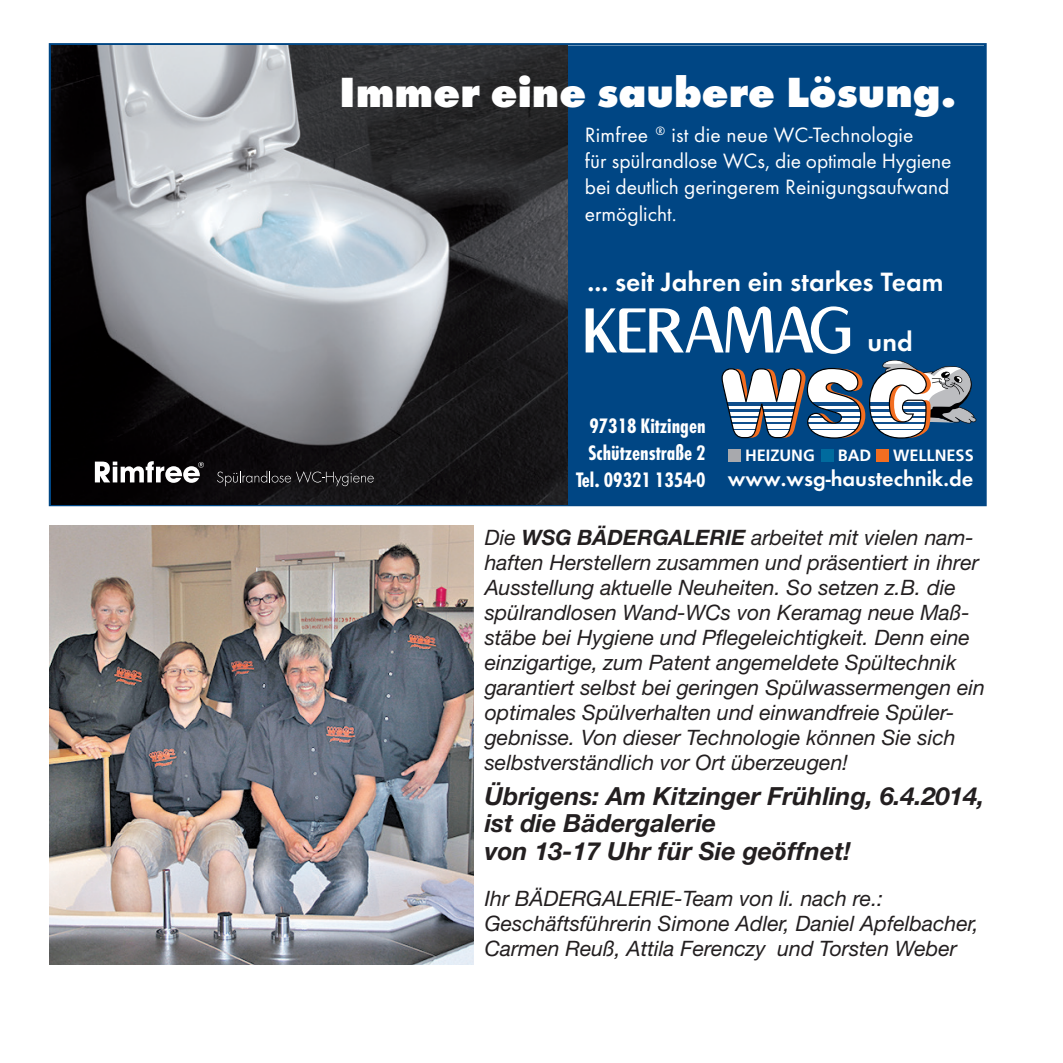
<style>
.page{position:relative;width:1063px;height:1063px;background:#fff}
.page>*{position:absolute;margin:0;border:0;box-sizing:border-box;transform-origin:0 0}
.t1{font:800 43.75px "Futura T";color:#fff}
.t2{font:600 27.5px "Futura T";color:#fff}
.t3{font:italic 700 25px/27.5px "Helvetica Neue";color:#231f20}
.t4{font:600 22.25px "Futura T";color:#fff}
.t5{font:700 condensed 21.75px/27.2px "Futura T";color:#fff;text-align:right}
.t6{font:21.5px/26.2px "Futura T";color:#fff}
.t7{font:italic 21.25px/25px "Helvetica Neue";color:#231f20}
.t8{font:700 16.25px "Frutiger";color:#fff}
.s1{font-weight:700}
</style>
<div class="page">
<div style="left:559px;top:46px;width:426px;height:459px;background:#004684"></div>
<img style="left:51px;top:46px;width:516px;height:459px">
<svg style="left:586px;top:306px;width:264px;height:48px"></svg>
<svg style="left:95px;top:461px;width:109px;height:22px"></svg>
<svg style="left:217px;top:471px;width:157px;height:15px;background:#2d2b2d"></svg>
<div style="left:728px;top:449px;width:13px;height:13px;background:#a8a9ad"></div>
<div style="left:821px;top:449px;width:13px;height:13px;background:#006b9e"></div>
<div style="left:876px;top:449px;width:13px;height:13px;background:#f36e21"></div>
<svg style="left:722px;top:360px;width:255px;height:79px"></svg>
<img style="left:50px;top:526px;width:424px;height:439px">
<h1 class="t1" style="left:339px;top:66px;width:619px">Immer eine saubere Lösung.</h1>
<p class="t6" style="left:585px;top:122px;width:368px">Rimfree <sup>®</sup> ist die neue WC-Technologie<br>für spülrandlose WCs, die optimale Hygiene bei deutlich geringerem Reinigungsaufwand ermöglicht.</p>
<p class="t2" style="left:588px;top:266px;width:357px">... seit Jahren ein starkes Team</p>
<p class="t2" style="left:868px;top:326px;width:47px">und</p>
<p class="t5" style="left:576px;top:412px;width:131px">97318 Kitzingen<br>Schützenstraße 2<br>Tel. 09321 1354-0</p>
<p class="t8" style="left:745px;top:446px;width:71px">HEIZUNG</p>
<p class="t8" style="left:838px;top:446px;width:35px">BAD</p>
<p class="t8" style="left:893px;top:446px;width:82px">WELLNESS</p>
<p class="t4" style="left:728px;top:465px;width:247px">www.wsg-haustechnik.de</p>
<p class="t7" style="left:485px;top:525px;width:502px">Die <span class="s1">WSG Bädergalerie</span> arbeitet mit vielen nam&shy;haften Herstellern zusammen und präsentiert in ihrer Ausstellung aktuelle Neuheiten. So setzen z.B. die spülrandlosen Wand-WCs von Keramag neue Maß&shy;stäbe bei Hygiene und Pflegeleichtigkeit. Denn eine einzigartige, zum Patent angemeldete Spültechnik garantiert selbst bei geringen Spülwassermengen ein optimales Spülverhalten und einwandfreie Spüler&shy;gebnisse. Von dieser Technologie können Sie sich selbstverständlich vor Ort überzeugen!</p>
<p class="t3" style="left:485px;top:782px;width:501px">Übrigens: Am Kitzinger Frühling, 6.4.2014, ist die Bädergalerie<br>von 13-17 Uhr für Sie geöffnet!</p>
<p class="t7" style="left:485px;top:886px;width:496px">Ihr BÄDERGALERIE-Team von li. nach re.:<br>Geschäftsführerin Simone Adler, Daniel Apfelbacher,<br>Carmen Reuß, Attila Ferenczy und Torsten Weber</p>
</div>
